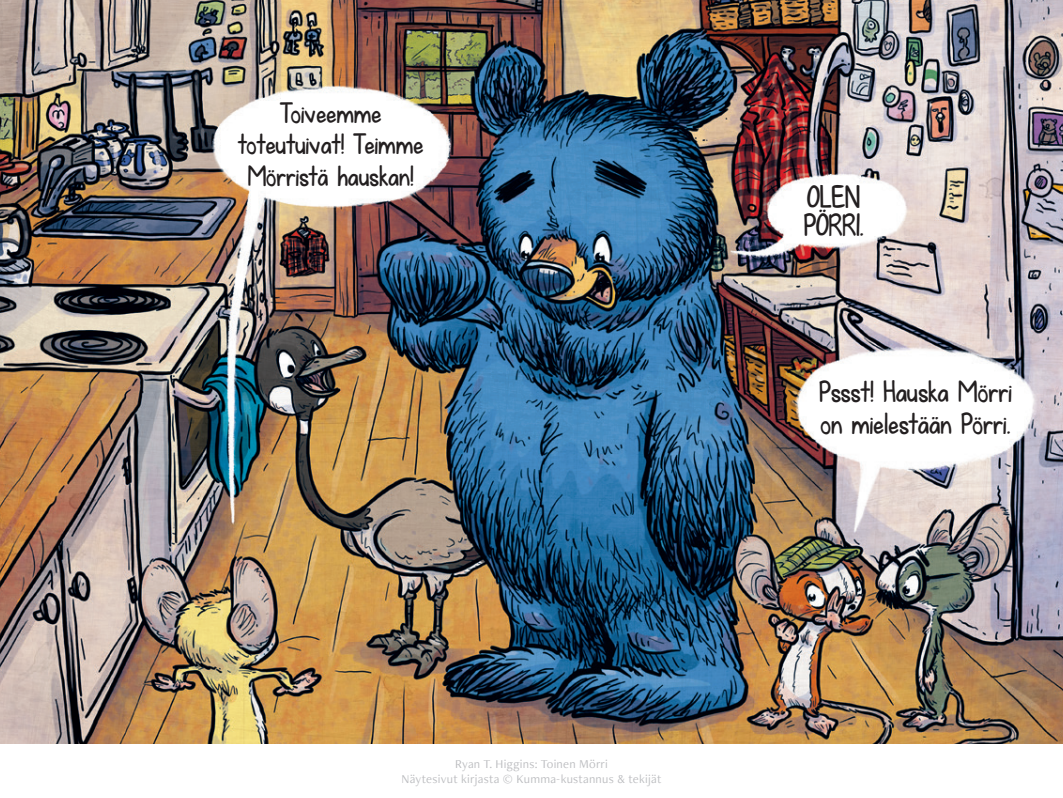
<style>
.page{position:relative;width:1063px;height:798px;background:#fff}
.page>*{position:absolute;margin:0;border:0;box-sizing:border-box;transform-origin:0 0}
.t1{font:700 31.62px/28.8px "KG Fall For You";color:#231f20}
.t2{font:700 30px/32.6px "KG Fall For You";color:#231f20}
.t3{font:700 28.75px/31.4px "KG Fall For You";color:#231f20;text-align:center}
.t4{font:12.5px/15px "Freight Neo Pro";letter-spacing:.02em;color:#bcbdc0;text-align:center}
</style>
<div class="page">
<img style="left:0;top:0;width:1063px;height:744px">
<h3 class="t3" style="left:238px;top:97px;width:187px">Toiveemme toteutuivat! Teimme<br>Mörristä hauskan!</h3>
<p class="t4" style="left:402px;top:756px;width:261px">Ryan T. Higgins: Toinen Mörri<br>Näytesivut kirjasta © Kumma-kustannus &amp; tekijät</p>
<h1 class="t1" style="left:804px;top:183px;width:62px">OLEN<br>PÖRRI.</h1>
<h2 class="t2" style="left:819px;top:375px;width:194px">Pssst! Hauska Mörri on mielestään Pörri.</h2>
</div>
